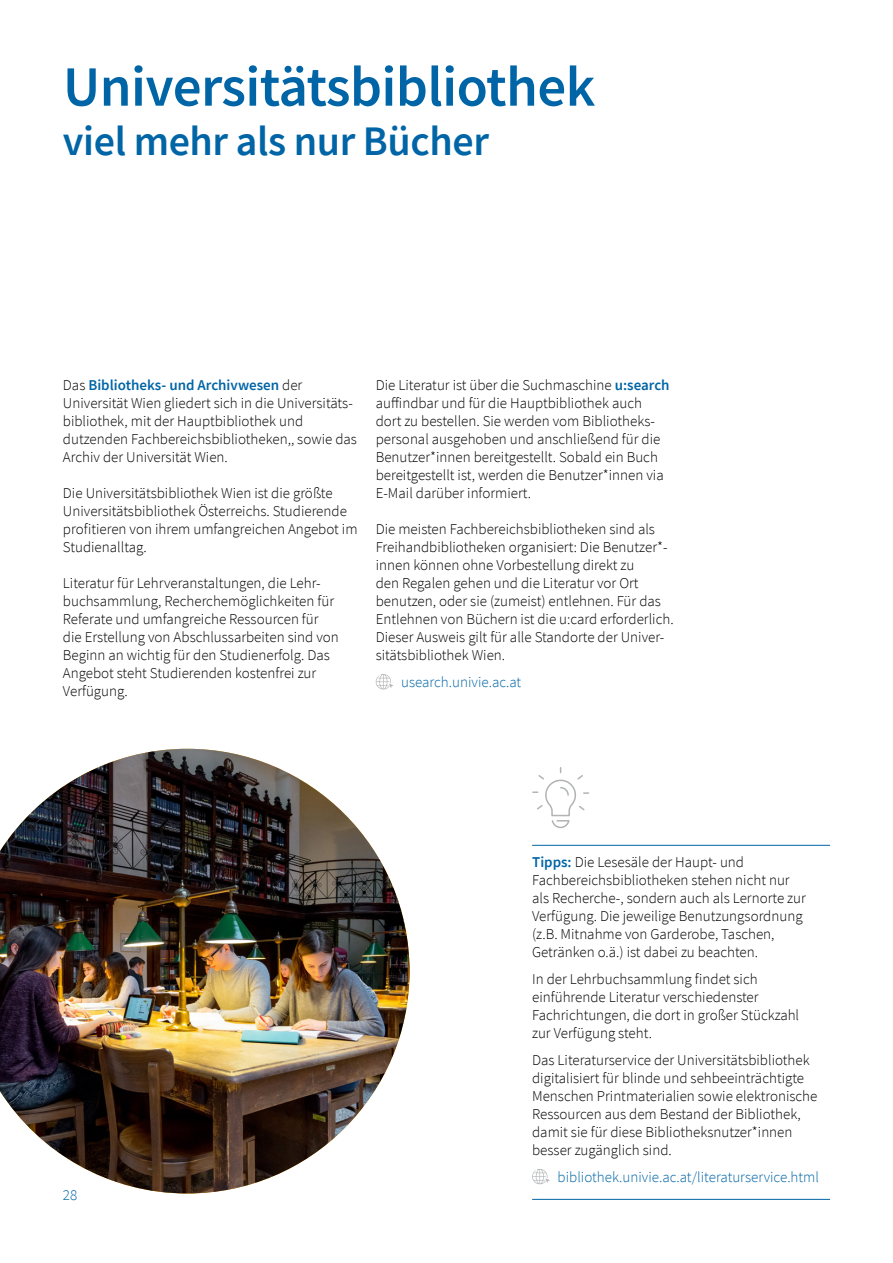
<style>
.page{position:relative;width:893px;height:1263px;background:#fff}
.page>*{position:absolute;margin:0;border:0;box-sizing:border-box;transform-origin:0 0}
.Ebene_2___Headline_blau__H3{font:600 57px "Source Sans Pro";letter-spacing:-.01em;color:#0065a6}
.Ebene_2___Headline_blau_2__Zeile__H3{font:600 42px "Source Sans Pro";letter-spacing:-.01em;color:#0065a6}
.Fließtext_10_12__P{font:300 15px/18px "Source Sans Pro";color:#000}
.Tipps__P{font:300 15px/18px "Source Sans Pro";color:#000}
.Tipps__P-2{font:300 15px "Source Sans Pro";color:#0065a6}
.Adressblock__P{font:300 15px "Source Sans Pro";color:#0065a6}
.s1{font-weight:600;color:#0065a6}
</style>
<div class="page">
<svg style="left:376px;top:674px;width:17px;height:15px"></svg>
<hr style="left:532px;top:845px;width:298px;height:1px;background:#0065a6">
<hr style="left:532px;top:1199px;width:298px;height:1px;background:#0065a6">
<svg style="left:532px;top:1169px;width:18px;height:15px"></svg>
<svg style="left:532px;top:767px;width:57px;height:62px"></svg>
<img style="left:0;top:749px;width:410px;height:444px">
<h3 class="Ebene_2___Headline_blau__H3" style="left:63px;top:49px;width:534px">Universitätsbibliothek</h3>
<h3 class="Ebene_2___Headline_blau_2__Zeile__H3" style="left:63px;top:114px;width:428px">viel mehr als nur Bücher</h3>
<p class="Fließtext_10_12__P" style="left:63px;top:376px;width:295px">Das <span class="s1">Bibliotheks- und Archivwesen</span> der Universität Wien gliedert sich in die Universitäts&shy;bibliothek, mit der Hauptbibliothek und dutzenden Fachbereichsbibliotheken,, sowie das Archiv der Universität Wien.</p>
<p class="Fließtext_10_12__P" style="left:63px;top:484px;width:296px">Die Universitätsbibliothek Wien ist die größte Universitätsbibliothek Österreichs. Studierende profitieren von ihrem umfangreichen Angebot im Studienalltag.</p>
<p class="Fließtext_10_12__P" style="left:63px;top:574px;width:277px">Literatur für Lehrveranstaltungen, die Lehr&shy;buchsammlung, Recherchemöglichkeiten für Referate und umfangreiche Ressourcen für die Erstellung von Abschlussarbeiten sind von Beginn an wichtig für den Studienerfolg. Das Angebot steht Studierenden kostenfrei zur Verfügung.</p>
<p class="Fließtext_10_12__P" style="left:376px;top:376px;width:295px">Die Literatur ist über die Suchmaschine <span class="s1">u:search </span>auffindbar und für die Hauptbibliothek auch dort zu bestellen. Sie werden vom Bibliotheks&shy;personal ausgehoben und anschließend für die Benutzer*innen bereitgestellt. Sobald ein Buch bereitgestellt ist, werden die Benutzer*innen via E-Mail darüber informiert.</p>
<p class="Fließtext_10_12__P" style="left:376px;top:520px;width:299px">Die meisten Fachbereichsbibliotheken sind als Freihandbibliotheken organisiert: Die Benutzer*- innen können ohne Vorbestellung direkt zu<br>den Regalen gehen und die Literatur vor Ort benutzen, oder sie (zumeist) entlehnen. Für das Entlehnen von Büchern ist die u:card erforderlich.<br>Dieser Ausweis gilt für alle Standorte der Univer&shy;sitätsbibliothek Wien.</p>
<p class="Adressblock__P" style="left:401px;top:673px;width:122px">usearch.univie.ac.at</p>
<p class="Tipps__P-2" style="left:63px;top:1186px;width:16px">28</p>
<p class="Tipps__P" style="left:532px;top:853px;width:275px"><span class="s1">Tipps:</span> Die Lesesäle der Haupt- und Fachbereichsbibliotheken stehen nicht nur als Recherche-, sondern auch als Lernorte zur Verfügung. Die jeweilige Benutzungsordnung (z.B. Mitnahme von Garderobe, Taschen, Getränken o.ä.) ist dabei zu beachten.</p>
<p class="Tipps__P" style="left:532px;top:970px;width:269px">In der Lehrbuchsammlung findet sich einführende Literatur verschiedenster Fachrichtungen, die dort in großer Stückzahl zur Verfügung steht.</p>
<p class="Tipps__P" style="left:532px;top:1051px;width:287px">Das Literaturservice der Universitätsbibliothek digitalisiert für blinde und sehbeeinträchtigte Menschen Printmaterialien sowie elektronische Ressourcen aus dem Bestand der Bibliothek, damit sie für diese Bibliotheksnutzer*innen besser zugänglich sind.</p>
<p class="Tipps__P-2" style="left:558px;top:1168px;width:263px">bibliothek.univie.ac.at/literaturservice.html</p>
</div>
